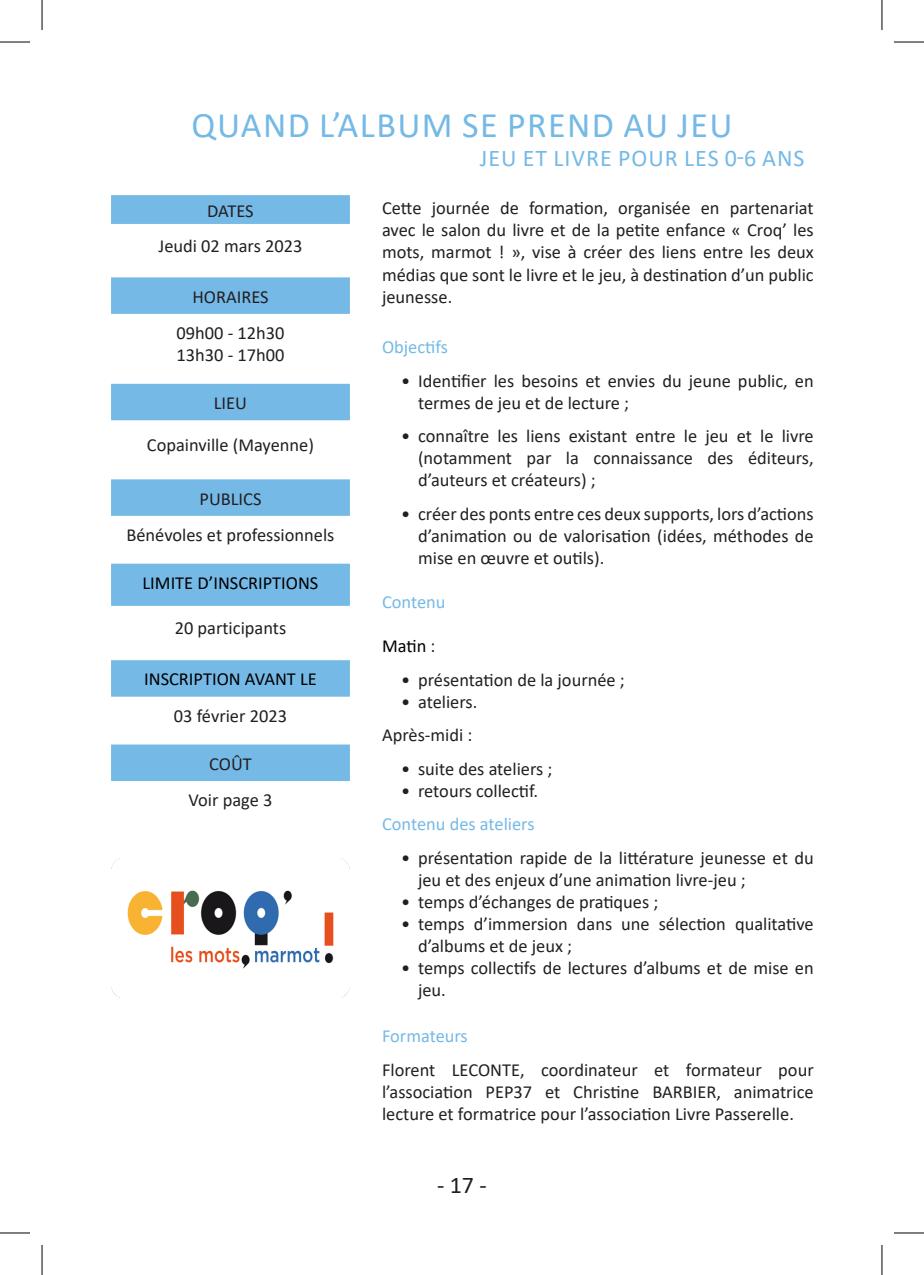
<style>
.page{position:relative;width:924px;height:1275px;background:#fff}
.page>*{position:absolute;margin:0;border:0;box-sizing:border-box;transform-origin:0 0}
.t1{font:36px "Calibri";letter-spacing:.04em;color:#75b9e7}
.t2{font:24px "Calibri";letter-spacing:.04em;color:#75b9e7}
.t3{font:24px "Calibri";color:#231f20}
.t4{font:18.4px/22px "Calibri";color:#231f20;text-align:justify}
.t5{font:18.4px "Calibri";color:#75b9e7}
.t6{font:18.4px "Calibri";color:#000}
.s1{color:#231f20}
</style>
<div class="page">
<svg style="left:111px;top:195px;width:239px;height:586px"></svg>
<img style="left:111px;top:858px;width:239px;height:139px">
<hr style="left:0;top:42px;width:30px;height:1px;background:#000">
<hr style="left:893px;top:42px;width:30px;height:1px;background:#000">
<hr style="left:0;top:1232px;width:30px;height:1px;background:#000">
<hr style="left:893px;top:1232px;width:30px;height:1px;background:#000">
<hr style="left:42px;top:0;width:1px;height:30px;background:#000">
<hr style="left:42px;top:1245px;width:1px;height:30px;background:#000">
<hr style="left:881px;top:0;width:1px;height:30px;background:#000">
<hr style="left:881px;top:1245px;width:1px;height:30px;background:#000">
<p class="t1" style="left:191px;top:100px;width:542px">QUAND L’ALBUM SE PREND AU JEU</p>
<p class="t2" style="left:479px;top:141px;width:326px">JEU ET LIVRE POUR LES 0-6 ANS</p>
<p class="t4" style="left:207px;top:199px;width:48px">DATES</p>
<p class="t4" style="left:158px;top:234px;width:145px">Jeudi 02 mars 2023</p>
<p class="t4" style="left:192px;top:285px;width:78px">HORAIRES</p>
<p class="t4" style="left:176px;top:321px;width:109px">09h00 - 12h30</p>
<p class="t4" style="left:176px;top:343px;width:109px">13h30 - 17h00</p>
<p class="t4" style="left:214px;top:391px;width:35px">LIEU</p>
<p class="t4" style="left:147px;top:433px;width:168px">Copainville (Mayenne)</p>
<p class="t4" style="left:199px;top:487px;width:63px">PUBLICS</p>
<p class="t4" style="left:126px;top:523px;width:209px">Bénévoles et professionnels</p>
<p class="t6" style="left:142px;top:570px;width:177px">LIMITE D’INSCRIPTIONS</p>
<p class="t4" style="left:175px;top:616px;width:113px">20 participants</p>
<p class="t6" style="left:144px;top:666px;width:174px">INSCRIPTION AVANT LE</p>
<p class="t4" style="left:174px;top:704px;width:115px">03 février 2023</p>
<p class="t4" style="left:209px;top:752px;width:44px">COÛT</p>
<p class="t4" style="left:188px;top:788px;width:85px">Voir page 3</p>
<p class="t4" style="left:382px;top:197px;width:433px">Cette journée de formation, organisée en partenariat avec le salon du livre et de la petite enfance « Croq’ les mots, marmot ! », vise à créer des liens entre les deux médias que sont le livre et le jeu, à destination d’un public jeunesse.</p>
<p class="t5" style="left:382px;top:334px;width:68px">Objectifs</p>
<p class="t4" style="left:418px;top:369px;width:397px;text-indent:-17px">• Identifier les besoins et envies du jeune public, en termes de jeu et de lecture ;</p>
<p class="t4" style="left:418px;top:424px;width:397px;text-indent:-17px">• connaître les liens existant entre le jeu et le livre (notamment par la connaissance des éditeurs, d’auteurs et créateurs) ;</p>
<p class="t4" style="left:418px;top:502px;width:397px;text-indent:-17px">• créer des ponts entre ces deux supports, lors d’actions d’animation ou de valorisation (idées, méthodes de mise en œuvre et outils).</p>
<p class="t5" style="left:382px;top:589px;width:65px">Contenu</p>
<p class="t6" style="left:382px;top:633px;width:55px">Matin <span class="s1">:</span></p>
<p class="t4" style="left:401px;top:668px;width:225px">• présentation de la journée ;</p>
<p class="t4" style="left:401px;top:690px;width:78px">• ateliers.</p>
<p class="t4" style="left:382px;top:723px;width:92px">Après-midi :</p>
<p class="t4" style="left:401px;top:757px;width:153px">• suite des ateliers ;</p>
<p class="t4" style="left:401px;top:779px;width:138px">• retours collectif.</p>
<p class="t5" style="left:382px;top:811px;width:154px">Contenu des ateliers</p>
<p class="t4" style="left:418px;top:846px;width:397px;text-indent:-17px">• présentation rapide de la littérature jeunesse et du jeu et des enjeux d’une animation livre-jeu ;</p>
<p class="t4" style="left:401px;top:890px;width:259px">• temps d’échanges de pratiques ;</p>
<p class="t4" style="left:418px;top:912px;width:397px;text-indent:-17px">• temps d’immersion dans une sélection qualitative d’albums et de jeux ;</p>
<p class="t4" style="left:418px;top:956px;width:397px;text-indent:-17px">• temps collectifs de lectures d’albums et de mise en jeu.</p>
<p class="t5" style="left:382px;top:1023px;width:87px">Formateurs</p>
<p class="t4" style="left:382px;top:1058px;width:433px">Florent LECONTE, coordinateur et formateur pour l’association PEP37 et Christine BARBIER, animatrice lecture et formatrice pour l’association Livre Passerelle.</p>
<h2 class="t3" style="left:437px;top:1168px;width:51px">- 17 -</h2>
</div>
